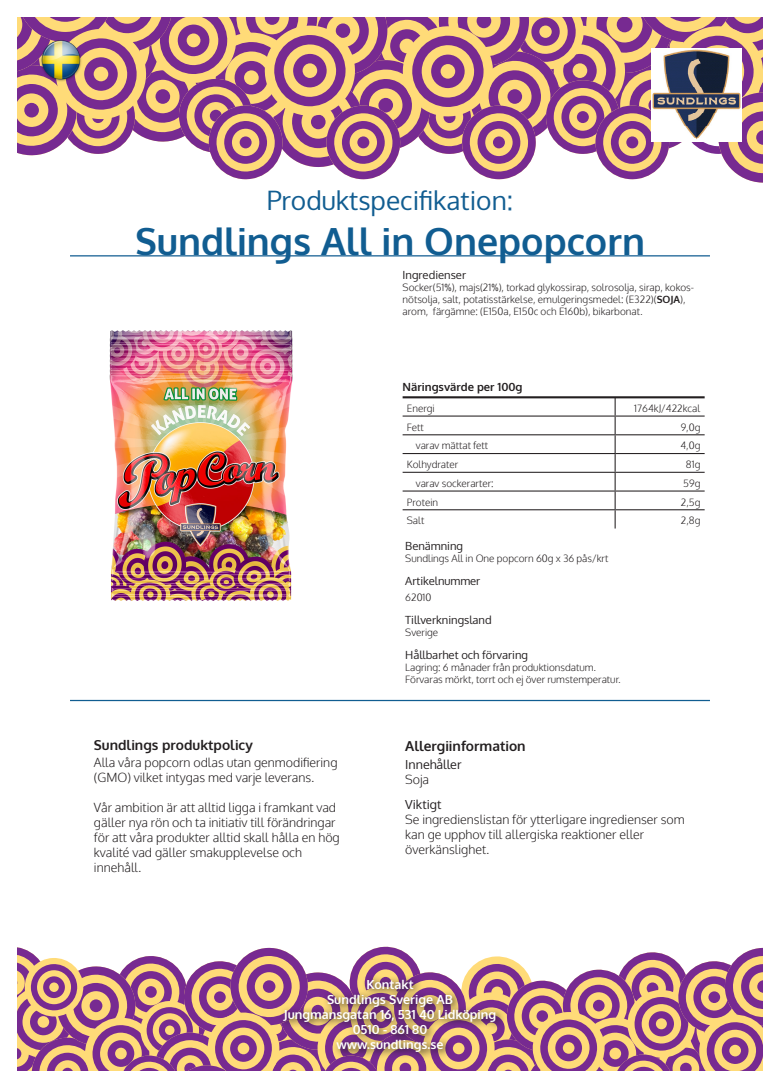
<style>
.page{position:relative;width:780px;height:1088px;background:#fff}
.page>*{position:absolute;margin:0;border:0;box-sizing:border-box;transform-origin:0 0}
.t1{font:700 37.5px "Oxygen";color:#115d91}
.t2{font:26.25px "Oxygen";color:#115d91}
.t3{font:700 13.75px "Oxygen";color:#231f20}
.t4{font:300 12.5px/15px "Oxygen";color:#231f20}
.t5{font:700 12.5px "Oxygen";color:#fff}
.t6{font:12.5px "Oxygen";color:#231f20}
.t7{font:11.25px "Oxygen";color:#231f20}
.t8{font:700 11.25px "Oxygen";color:#231f20}
.t9{font:300 10px/12px "Oxygen";color:#231f20}
.s1{font-family:"Arial Narrow";font-weight:400}
.s2{font-weight:700}
</style>
<div class="page">
<img style="left:109px;top:330px;width:184px;height:271px">
<svg style="left:18px;top:947px;width:744px;height:123px"></svg>
<hr style="left:70px;top:700px;width:640px;height:1px;background:#115d91">
<hr style="left:402px;top:415px;width:213px;height:2px;background:#231f20">
<hr style="left:615px;top:415px;width:89px;height:2px;background:#231f20">
<hr style="left:402px;top:434px;width:213px;height:1px;background:#231f20">
<hr style="left:615px;top:434px;width:89px;height:1px;background:#231f20">
<hr style="left:402px;top:453px;width:213px;height:1px;background:#231f20">
<hr style="left:615px;top:453px;width:89px;height:1px;background:#231f20">
<hr style="left:402px;top:472px;width:213px;height:1px;background:#231f20">
<hr style="left:615px;top:472px;width:89px;height:1px;background:#231f20">
<hr style="left:402px;top:490px;width:213px;height:1px;background:#231f20">
<hr style="left:615px;top:490px;width:89px;height:1px;background:#231f20">
<hr style="left:402px;top:509px;width:213px;height:1px;background:#231f20">
<hr style="left:615px;top:509px;width:89px;height:1px;background:#231f20">
<svg style="left:614px;top:398px;width:1px;height:130px"></svg>
<hr style="left:402px;top:396px;width:302px;height:2px;background:#231f20">
<svg style="left:278px;top:974px;width:227px;height:87px;background:#a8767a"></svg>
<svg style="left:18px;top:18px;width:744px;height:165px"></svg>
<hr style="left:70px;top:255px;width:640px;height:1px;background:#115d91">
<img style="left:39px;top:39px;width:43px;height:43px">
<img style="left:651px;top:48px;width:90px;height:94px">
<p class="t2" style="left:267px;top:182px;width:248px">Produktspecifikation:</p>
<p class="t1" style="left:135px;top:217px;width:511px">Sundlings All in Onepopcorn</p>
<p class="t7" style="left:402px;top:268px;width:65px">Ingredienser</p>
<p class="t9" style="left:402px;top:282px;width:293px">Socker(51<span class="s1">%</span>), majs(21<span class="s1">%</span>), torkad glykossirap, solrosolja, sirap, kokos&shy;nötsolja, salt, potatisstärkelse, emulgeringsmedel: (E322)(<span class="s2">SOJA</span>), arom, färgämne: (E150a, E150c och E160b), bikarbonat.</p>
<p class="t8" style="left:402px;top:380px;width:121px">Näringsvärde per 100g</p>
<p class="t9" style="left:407px;top:402px;width:29px">Energi</p>
<p class="t9" style="left:634px;top:402px;width:68px">1764kJ/422kcal</p>
<p class="t9" style="left:407px;top:421px;width:18px">Fett</p>
<p class="t9" style="left:680px;top:421px;width:21px">9,0g</p>
<p class="t9" style="left:416px;top:440px;width:74px">varav mättat fett</p>
<p class="t9" style="left:680px;top:440px;width:21px">4,0g</p>
<p class="t9" style="left:407px;top:459px;width:53px">Kolhydrater</p>
<p class="t9" style="left:686px;top:459px;width:16px">81g</p>
<p class="t9" style="left:416px;top:477px;width:79px">varav sockerarter:</p>
<p class="t9" style="left:683px;top:477px;width:19px">59g</p>
<p class="t9" style="left:407px;top:496px;width:33px">Protein</p>
<p class="t9" style="left:680px;top:496px;width:21px">2,5g</p>
<p class="t9" style="left:407px;top:515px;width:19px">Salt</p>
<p class="t9" style="left:680px;top:515px;width:21px">2,8g</p>
<p class="t3" style="left:94px;top:736px;width:160px">Sundlings produktpolicy</p>
<p class="t4" style="left:94px;top:755px;width:245px">Alla våra popcorn odlas utan genmodifiering (GMO) vilket intygas med varje leverans.</p>
<p class="t4" style="left:94px;top:800px;width:247px">Vår ambition är att alltid ligga i framkant vad gäller nya rön och ta initiativ till förändringar för att våra produkter alltid skall hålla en hög kvalité vad gäller smakupplevelse och</p>
<p class="t4" style="left:94px;top:860px;width:49px">innehåll.</p>
<p class="t7" style="left:405px;top:538px;width:59px">Benämning</p>
<p class="t9" style="left:405px;top:553px;width:204px">Sundlings All in One popcorn 60g x 36 pås/krt</p>
<p class="t7" style="left:405px;top:573px;width:76px">Artikelnummer</p>
<p class="t9" style="left:405px;top:592px;width:28px">62010</p>
<p class="t7" style="left:405px;top:612px;width:88px">Tillverkningsland</p>
<p class="t9" style="left:405px;top:627px;width:34px">Sverige</p>
<p class="t7" style="left:405px;top:647px;width:124px">Hållbarhet och förvaring</p>
<p class="t9" style="left:405px;top:661px;width:192px">Lagring: 6 månader från produktionsdatum.</p>
<p class="t9" style="left:405px;top:673px;width:217px">Förvaras mörkt, torrt och ej över rumstemperatur.</p>
<p class="t3" style="left:405px;top:737px;width:122px">Allergiinformation</p>
<p class="t6" style="left:405px;top:755px;width:58px">Innehåller</p>
<p class="t4" style="left:405px;top:772px;width:25px">Soja</p>
<p class="t6" style="left:405px;top:795px;width:38px">Viktigt</p>
<p class="t4" style="left:405px;top:812px;width:281px">Se ingredienslistan för ytterligare ingredienser som kan ge upphov till allergiska reaktioner eller</p>
<p class="t4" style="left:405px;top:842px;width:86px">överkänslighet.</p>
<p class="t5" style="left:366px;top:976px;width:49px">Kontakt</p>
<p class="t5" style="left:327px;top:991px;width:127px">Sundlings Sverige AB</p>
<p class="t5" style="left:284px;top:1006px;width:214px">Jungmansgatan 16, 531 40 Lidköping</p>
<p class="t5" style="left:353px;top:1021px;width:76px">0510 - 861 80</p>
<p class="t5" style="left:336px;top:1036px;width:109px">www.sundlings.se</p>
</div>
